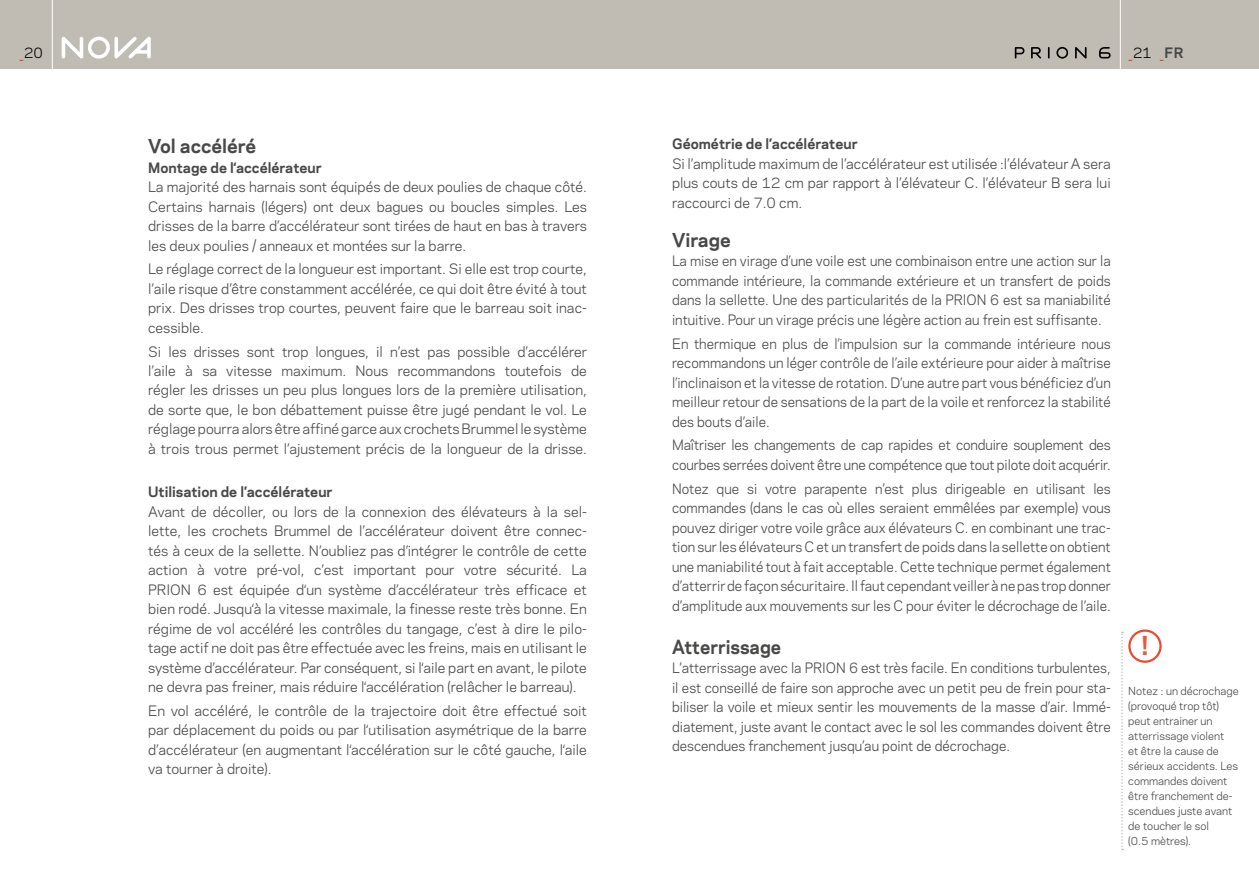
<style>
.page{position:relative;width:1259px;height:893px;background:#fff}
.page>*{position:absolute;margin:0;border:0;box-sizing:border-box;transform-origin:0 0}
.t1{font:700 24.45px "Galaxie Polaris";color:#eb583d}
.t2{font:700 18px "Galaxie Polaris";color:#484847}
.t3{font:700 18px "Galaxie Polaris";color:#484847;scale:.96 1}
.t4{font:13.5px/19.5px "Galaxie Polaris";color:#484847;text-align:justify}
.t5{font:13.5px/19.5px "Galaxie Polaris";color:#484847;text-align:justify;scale:.96 1}
.t6{font:700 13.5px "Galaxie Polaris";color:#484847}
.t7{font:13.5px "Galaxie Polaris";color:#e41e17}
.t8{font:13.5px "Galaxie Polaris";color:#000}
.t9{font:10.5px/15px "Galaxie Polaris";color:#484847}
.s1{color:#e41e17}
.s2{color:#000}
.s3{font-weight:700;color:#484847}
</style>
<div class="page">
<div style="left:0;top:0;width:1259px;height:69px;background:#c1bcb3"></div>
<hr style="left:1120px;top:0;width:1px;height:69px;background:#fff">
<hr style="left:52px;top:0;width:1px;height:69px;background:#fff">
<svg style="left:62px;top:37px;width:89px;height:22px"></svg>
<svg style="left:1014px;top:47px;width:72px;height:12px"></svg>
<svg style="left:1099px;top:47px;width:11px;height:11px"></svg>
<svg style="left:1121px;top:632px;width:2px;height:218px"></svg>
<div style="left:1128px;top:629px;width:33px;height:34px;border:2px solid #e94b33;border-radius:50%"></div>
<p class="t8" style="left:19px;top:43px;width:25px"><span class="s1">_</span>20</p>
<p class="t7" style="left:1128px;top:43px;width:57px">_<span class="s2">21</span> _<span class="s3">FR</span></p>
<h2 class="t2" style="left:148px;top:133px;width:110px">Vol accéléré</h2>
<p class="t6" style="left:148px;top:157px;width:175px">Montage de l‘accélérateur</p>
<p class="t4" style="left:148px;top:176px;width:440px">La majorité des harnais sont équipés de deux poulies de chaque côté.<br>Certains harnais (légers) ont deux bagues ou boucles simples. Les drisses de la barre d’accélérateur sont tirées de haut en bas à travers les deux poulies / anneaux et montées sur la barre.</p>
<p class="t4" style="left:148px;top:259px;width:440px">Le réglage correct de la longueur est important. Si elle est trop courte, l’aile risque d’être constamment accélérée, ce qui doit être évité à tout prix. Des drisses trop courtes, peuvent faire que le barreau soit inac&shy;cessible.</p>
<p class="t4" style="left:148px;top:341px;width:440px">Si les drisses sont trop longues, il n’est pas possible d’accélérer l’aile à sa vitesse maximum. Nous recommandons toutefois de régler les drisses un peu plus longues lors de la première utilisation, de sorte que, le bon débattement puisse être jugé pendant le vol. Le réglage pourra alors être affiné garce aux crochets Brummel le système à trois trous permet l’ajustement précis de la longueur de la drisse.</p>
<p class="t6" style="left:148px;top:482px;width:186px">Utilisation de l’accélérateur</p>
<p class="t4" style="left:148px;top:501px;width:440px">Avant de décoller, ou lors de la connexion des élévateurs à la sel&shy;lette, les crochets Brummel de l’accélérateur doivent être connec&shy;tés à ceux de la sellette. N’oubliez pas d’intégrer le contrôle de cette action à votre pré-vol, c’est important pour votre sécurité. La PRION 6 est équipée d‘un système d’accélérateur très efficace et bien rodé. Jusqu‘à la vitesse maximale, la finesse reste très bonne. En régime de vol accéléré les contrôles du tangage, c’est à dire le pilo&shy;tage actif ne doit pas être effectuée avec les freins, mais en utilisant le système d’accélérateur. Par conséquent, si l‘aile part en avant, le pilote ne devra pas freiner, mais réduire l‘accélération (relâcher le barreau).</p>
<p class="t4" style="left:148px;top:700px;width:440px">En vol accéléré, le contrôle de la trajectoire doit être effectué soit par déplacement du poids ou par l‘utilisation asymétrique de la barre d’accélérateur (en augmentant l‘accélération sur le côté gauche, l‘aile va tourner à droite).</p>
<p class="t6" style="left:672px;top:134px;width:187px">Géométrie de l’accélérateur</p>
<p class="t4" style="left:672px;top:153px;width:440px">Si l’amplitude maximum de l’accélérateur est utilisée :l’élévateur A sera plus couts de 12 cm par rapport à l’élévateur C. l’élévateur B sera lui raccourci de 7.0 cm.</p>
<h2 class="t2" style="left:672px;top:227px;width:60px">Virage</h2>
<p class="t5" style="left:672px;top:251px;width:458px">La mise en virage d’une voile est une combinaison entre une action sur la commande intérieure, la commande extérieure et un transfert de poids dans la sellette. Une des particularités de la PRION 6 est sa maniabilité intuitive. Pour un virage précis une légère action au frein est suffisante.</p>
<p class="t5" style="left:672px;top:333px;width:458px">En thermique en plus de l’impulsion sur la commande intérieure nous recommandons un léger contrôle de l’aile extérieure pour aider à maîtrise l’inclinaison et la vitesse de rotation. D’une autre part vous bénéficiez d’un meilleur retour de sensations de la part de la voile et renforcez la stabilité des bouts d’aile.</p>
<p class="t5" style="left:672px;top:435px;width:458px">Maîtriser les changements de cap rapides et conduire souplement des courbes serrées doivent être une compétence que tout pilote doit acquérir.</p>
<p class="t5" style="left:672px;top:478px;width:459px">Notez que si votre parapente n’est plus dirigeable en utilisant les commandes (dans le cas où elles seraient emmêlées par exemple) vous pouvez diriger votre voile grâce aux élévateurs C. en combinant une trac&shy;tion sur les élévateurs C et un transfert de poids dans la sellette on obtient une maniabilité tout à fait acceptable. Cette technique permet également d’atterrir de façon sécuritaire. Il faut cependant veiller à ne pas trop donner d’amplitude aux mouvements sur les C pour éviter le décrochage de l’aile.</p>
<h2 class="t3" style="left:672px;top:634px;width:115px">Atterrissage</h2>
<p class="t5" style="left:672px;top:658px;width:458px">L’atterrissage avec la PRION 6 est très facile. En conditions turbulentes, il est conseillé de faire son approche avec un petit peu de frein pour sta&shy;biliser la voile et mieux sentir les mouvements de la masse d’air. Immé&shy;diatement, juste avant le contact avec le sol les commandes doivent être descendues franchement jusqu’au point de décrochage.</p>
<h1 class="t1" style="left:1141px;top:628px;width:8px">!</h1>
<p class="t9" style="left:1128px;top:683px;width:112px">Notez : un décrochage (provoqué trop tôt) peut entrainer un atterrissage violent<br>et être la cause de sérieux accidents. Les commandes doivent être franchement de&shy;scendues juste avant de toucher le sol<br>(0.5 mètres).</p>
</div>
